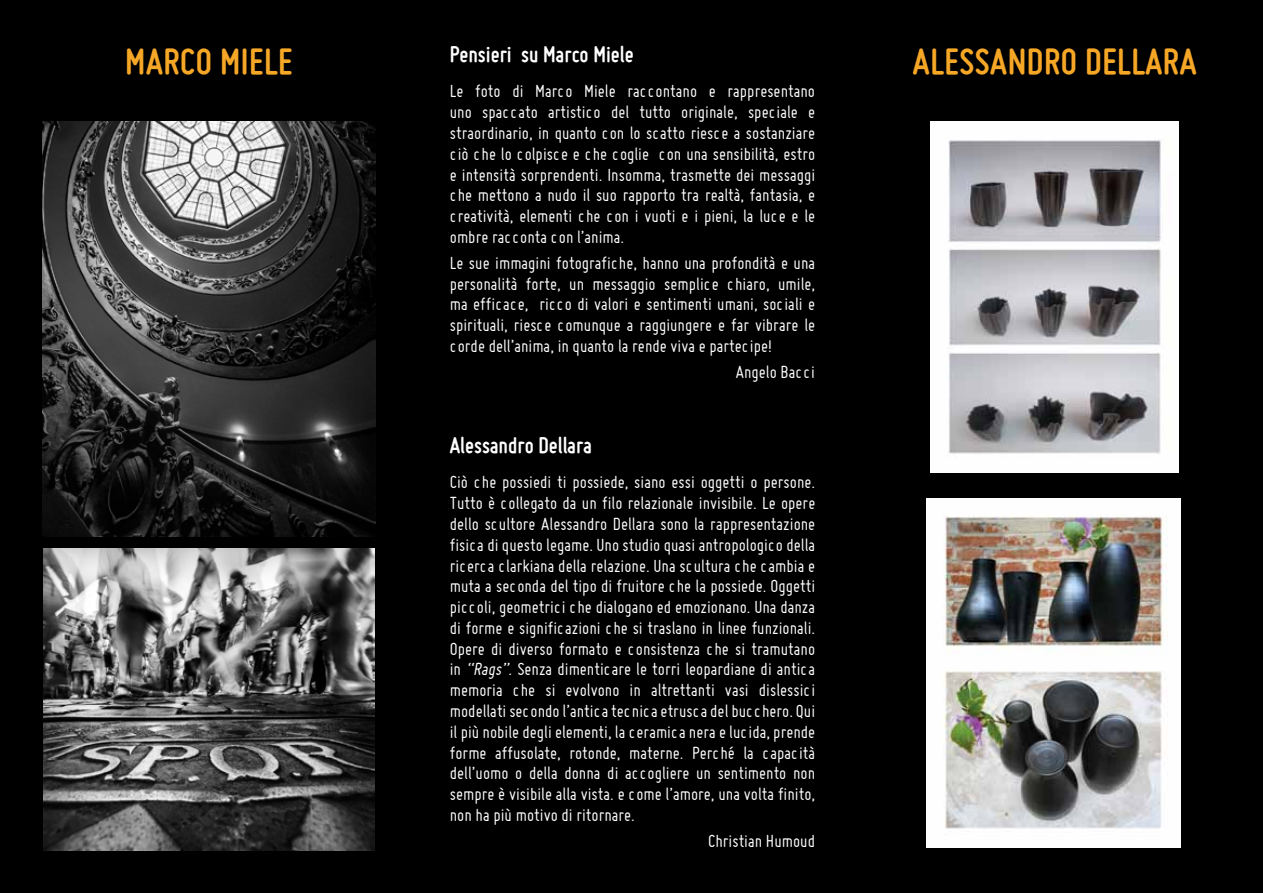
<style>
.page{position:relative;width:1263px;height:893px;background:#000}
.page>*{position:absolute;margin:0;border:0;box-sizing:border-box;transform-origin:0 0}
.t1{font:700 39px "Miso";letter-spacing:.015em;color:#f7a726}
.t2{font:700 24.3px "Miso";color:#fff}
.t3{font:19.05px/20.9px "Miso";color:#fff;text-align:justify}
.s1{font-style:italic}
</style>
<div class="page">
<img style="left:44px;top:549px;width:330px;height:301px">
<img style="left:43px;top:121px;width:332px;height:415px">
<img style="left:927px;top:499px;width:254px;height:348px">
<img style="left:931px;top:121px;width:248px;height:351px">
<p class="t2" style="left:450px;top:40px;width:185px">Pensieri su Marco Miele</p>
<p class="t3" style="left:450px;top:81px;width:367px">Le foto di Marco Miele raccontano e rappresentano uno spaccato artistico del tutto originale, speciale e straordinario, in quanto con lo scatto riesce a sostanziare ciò che lo colpisce e che coglie con una sensibilità, estro e intensità sorprendenti. Insomma, trasmette dei messaggi che mettono a nudo il suo rapporto tra realtà, fantasia, e creatività, elementi che con i vuoti e i pieni, la luce e le ombre racconta con l’anima.</p>
<p class="t3" style="left:450px;top:252px;width:367px">Le sue immagini fotografiche, hanno una profondità e una personalità forte, un messaggio semplice chiaro, umile, ma efficace, ricco di valori e sentimenti umani, sociali e spirituali, riesce comunque a raggiungere e far vibrare le corde dell’anima, in quanto la rende viva e partecipe!</p>
<p class="t3" style="left:736px;top:361px;width:81px">Angelo Bacci</p>
<h1 class="t1" style="left:125px;top:39px;width:169px">MARCO MIELE</h1>
<h1 class="t1" style="left:913px;top:39px;width:189px">Alessandro Dellara</h1>
<p class="t2" style="left:450px;top:431px;width:144px">Alessandro Dellara</p>
<p class="t3" style="left:450px;top:471px;width:367px">Ciò che possiedi ti possiede, siano essi oggetti o persone.<br>Tutto è collegato da un filo relazionale invisibile. Le opere dello scultore Alessandro Dellara sono la rappresentazione fisica di questo legame. Uno studio quasi antropologico della ricerca clarkiana della relazione. Una scultura che cambia e muta a seconda del tipo di fruitore che la possiede. Oggetti piccoli, geometrici che dialogano ed emozionano. Una danza di forme e significazioni che si traslano in linee funzionali.<br>Opere di diverso formato e consistenza che si tramutano in <span class="s1">“Rags”</span>. Senza dimenticare le torri leopardiane di antica memoria che si evolvono in altrettanti vasi dislessici modellati secondo l’antica tecnica etrusca del bucchero. Qui il più nobile degli elementi, la ceramica nera e lucida, prende forme affusolate, rotonde, materne. Perché la capacità dell’uomo o della donna di accogliere un sentimento non sempre è visibile alla vista. e come l’amore, una volta finito, non ha più motivo di ritornare.</p>
<p class="t3" style="left:708px;top:830px;width:109px">Christian Humoud</p>
</div>
